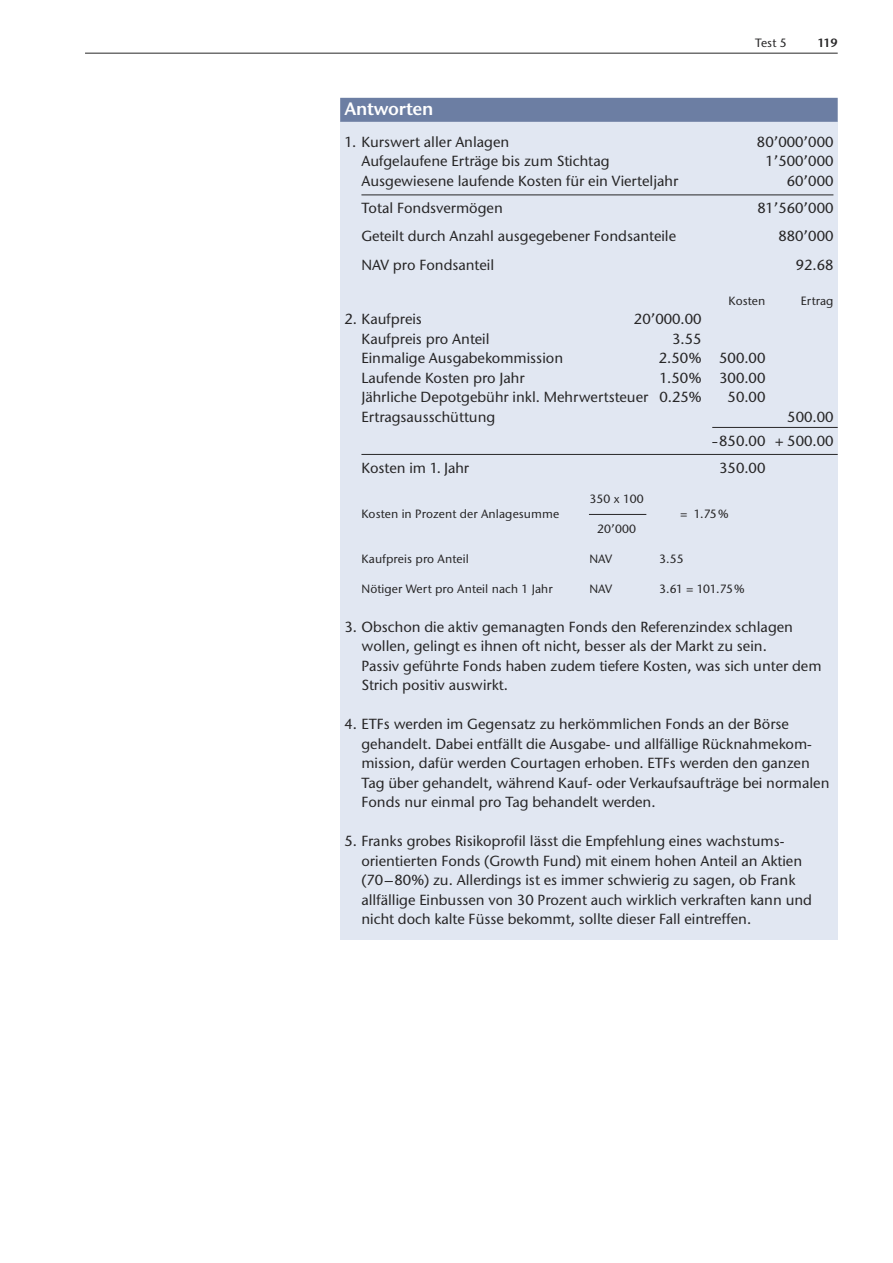
<style>
.page{position:relative;width:893px;height:1263px;background:#fff}
.page>*{position:absolute;margin:0;border:0;box-sizing:border-box;transform-origin:0 0}
.t1{font:18px "Stone Sans ITC Semi";letter-spacing:-.015em;color:#fff}
.t2{font:500 14.7px/19.5px "Stone Sans ITC";color:#272627}
.t3{font:500 14.7px "Stone Sans ITC";color:#272627;scale:.6 1}
.t4{font:500 12px "Stone Sans ITC";letter-spacing:.01em;color:#272627}
.t5{font:12px "Stone Sans ITC Semi";color:#272627}
</style>
<div class="page">
<hr style="left:85px;top:53px;width:753px;height:1px;background:#272627">
<div style="left:340px;top:121px;width:498px;height:818px;background:#e1e7f2"></div>
<hr style="left:361px;top:195px;width:472px;height:1px;background:#272627">
<hr style="left:712px;top:427px;width:126px;height:1px;background:#272627">
<hr style="left:361px;top:454px;width:477px;height:1px;background:#272627">
<hr style="left:589px;top:514px;width:57px;height:1px;background:#272627">
<div style="left:340px;top:98px;width:498px;height:24px;background:#6c7ea3"></div>
<p class="t1" style="left:344px;top:98px;width:91px">Antworten</p>
<p class="t4" style="left:755px;top:35px;width:33px">Test 5</p>
<p class="t5" style="left:817px;top:35px;width:22px">119</p>
<p class="t2" style="left:344px;top:132px;width:166px">1. Kurswert aller Anlagen</p>
<p class="t2" style="left:757px;top:132px;width:78px">80’000’000</p>
<p class="t2" style="left:361px;top:152px;width:249px">Aufgelaufene Erträge bis zum Stichtag</p>
<p class="t2" style="left:765px;top:152px;width:70px">1’500’000</p>
<p class="t2" style="left:361px;top:171px;width:318px">Ausgewiesene laufende Kosten für ein Vierteljahr</p>
<p class="t2" style="left:787px;top:171px;width:48px">60’000</p>
<p class="t2" style="left:361px;top:198px;width:143px">Total Fondsvermögen</p>
<p class="t2" style="left:757px;top:198px;width:78px">81’560’000</p>
<p class="t2" style="left:361px;top:227px;width:316px">Geteilt durch Anzahl ausgegebener Fondsanteile</p>
<p class="t2" style="left:778px;top:227px;width:57px">880’000</p>
<p class="t2" style="left:361px;top:255px;width:134px">NAV pro Fondsanteil</p>
<p class="t2" style="left:796px;top:255px;width:39px">92.68</p>
<p class="t4" style="left:729px;top:293px;width:38px">Kosten</p>
<p class="t4" style="left:801px;top:293px;width:34px">Ertrag</p>
<p class="t2" style="left:344px;top:309px;width:79px">2. Kaufpreis</p>
<p class="t2" style="left:634px;top:309px;width:69px">20’000.00</p>
<p class="t2" style="left:361px;top:329px;width:130px">Kaufpreis pro Anteil</p>
<p class="t2" style="left:672px;top:329px;width:31px">3.55</p>
<p class="t2" style="left:361px;top:348px;width:203px">Einmalige Ausgabekommission</p>
<p class="t2" style="left:659px;top:348px;width:108px">2.50% 500.00</p>
<p class="t2" style="left:361px;top:368px;width:165px">Laufende Kosten pro Jahr</p>
<p class="t2" style="left:361px;top:368px;width:405px;text-indent:298px">1.50% 300.00<br>Jährliche Depotgebühr inkl. Mehrwertsteuer 0.25%</p>
<p class="t2" style="left:728px;top:387px;width:39px">50.00</p>
<p class="t2" style="left:361px;top:407px;width:135px">Ertragsausschüttung</p>
<p class="t2" style="left:787px;top:407px;width:48px">500.00</p>
<p class="t3" style="left:712px;top:431px;width:203px">– 850.00 + 500.00</p>
<p class="t2" style="left:361px;top:458px;width:109px">Kosten im 1. Jahr</p>
<p class="t2" style="left:719px;top:458px;width:48px">350.00</p>
<p class="t4" style="left:590px;top:491px;width:55px">350 x 100</p>
<p class="t4" style="left:361px;top:506px;width:199px">Kosten in Prozent der Anlagesumme</p>
<p class="t4" style="left:680px;top:506px;width:50px">= 1.75%</p>
<p class="t4" style="left:597px;top:521px;width:40px">20’000</p>
<p class="t4" style="left:361px;top:551px;width:109px">Kaufpreis pro Anteil</p>
<p class="t4" style="left:589px;top:551px;width:24px">NAV</p>
<p class="t4" style="left:659px;top:551px;width:26px">3.55</p>
<p class="t4" style="left:361px;top:581px;width:193px">Nötiger Wert pro Anteil nach 1 Jahr</p>
<p class="t4" style="left:589px;top:581px;width:24px">NAV</p>
<p class="t4" style="left:659px;top:581px;width:87px">3.61 = 101.75%</p>
<p class="t2" style="left:361px;top:617px;width:462px;text-indent:-17px">3. Obschon die aktiv gemanagten Fonds den Referenzindex schlagen wollen, gelingt es ihnen oft nicht, besser als der Markt zu sein.<br>Passiv geführte Fonds haben zudem tiefere Kosten, was sich unter dem Strich positiv auswirkt.</p>
<p class="t2" style="left:361px;top:714px;width:469px;text-indent:-17px">4. ETFs werden im Gegensatz zu herkömmlichen Fonds an der Börse gehandelt. Dabei entfällt die Ausgabe- und allfällige Rücknahmekom&shy;mission, dafür werden Courtagen erhoben. ETFs werden den ganzen Tag über gehandelt, während Kauf- oder Verkaufsaufträge bei normalen Fonds nur einmal pro Tag behandelt werden.</p>
<p class="t2" style="left:361px;top:831px;width:452px;text-indent:-17px">5. Franks grobes Risikoprofil lässt die Empfehlung eines wachstums&shy;orientierten Fonds (Growth Fund) mit einem hohen Anteil an Aktien (70–80%) zu. Allerdings ist es immer schwierig zu sagen, ob Frank allfällige Einbussen von 30 Prozent auch wirklich verkraften kann und nicht doch kalte Füsse bekommt, sollte dieser Fall eintreffen.</p>
</div>
